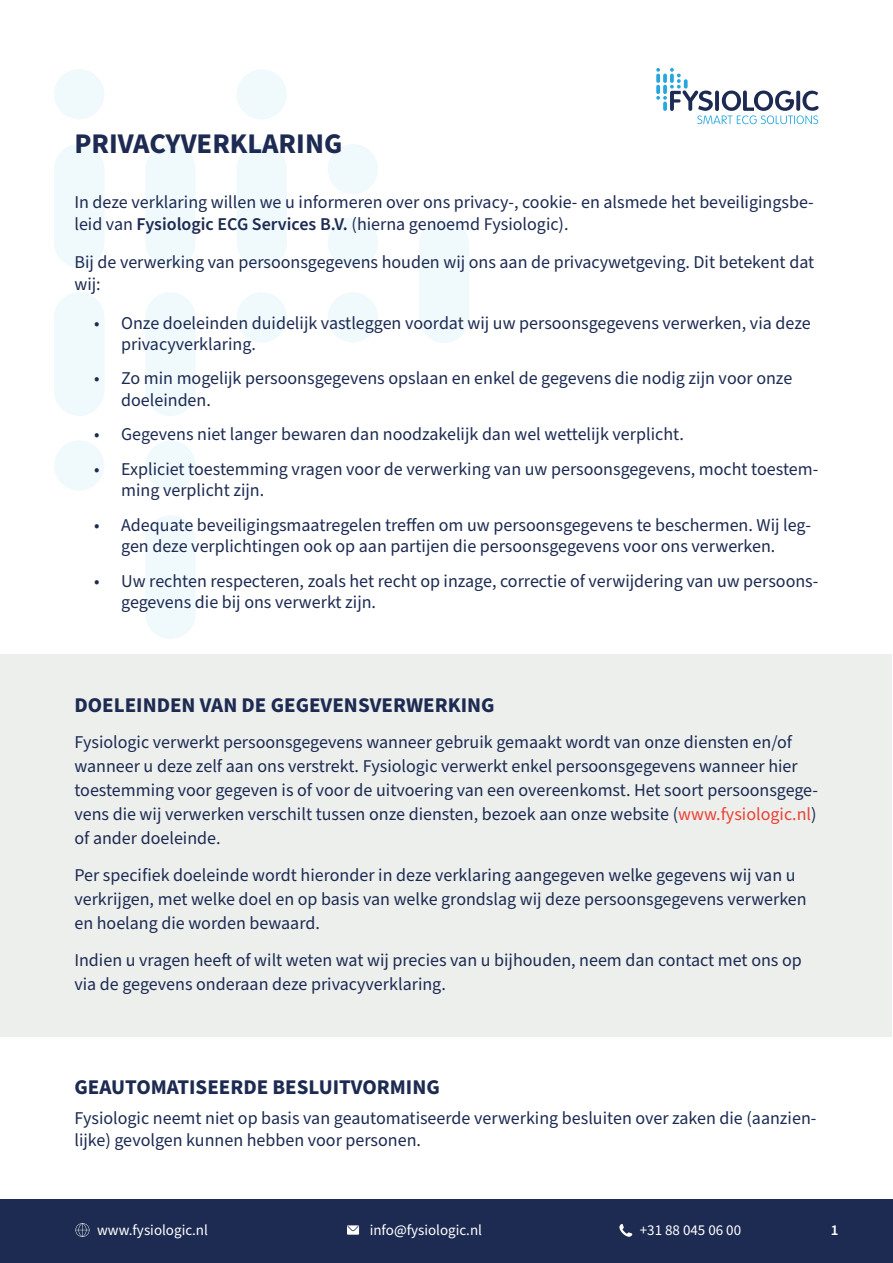
<style>
.page{position:relative;width:893px;height:1263px;background:#fff}
.page>*{position:absolute;margin:0;border:0;box-sizing:border-box;transform-origin:0 0}
.t1{font:700 28.5px "Source Sans Pro";color:#1d2b52}
.t2{font:700 21px "Source Sans Pro";color:#1d2b52}
.t3{font:18px/21.6px "Source Sans Pro";color:#1d2b52}
.t4{font:15px "Source Sans Pro";color:#fff}
.t5{font:600 15px "Source Sans Pro";color:#fff}
.s1{font-weight:600}
.s2{color:#ec4235}
</style>
<div class="page">
<div style="left:419px;top:219px;width:50px;height:124px;background:#f0f9fc;border-radius:25px"></div>
<div style="left:328px;top:292px;width:50px;height:50px;background:#f0f9fc;border-radius:50%"></div>
<div style="left:328px;top:217px;width:50px;height:51px;background:#f0f9fc;border-radius:50%"></div>
<div style="left:328px;top:144px;width:50px;height:50px;background:#f0f9fc;border-radius:50%"></div>
<div style="left:237px;top:144px;width:50px;height:124px;background:#f0f9fc;border-radius:25px"></div>
<div style="left:237px;top:292px;width:50px;height:51px;background:#f0f9fc;border-radius:50%"></div>
<div style="left:237px;top:69px;width:50px;height:51px;background:#f0f9fc;border-radius:50%"></div>
<div style="left:145px;top:144px;width:51px;height:124px;background:#f0f9fc;border-radius:25px"></div>
<div style="left:145px;top:292px;width:51px;height:124px;background:#f0f9fc;border-radius:25px"></div>
<div style="left:145px;top:515px;width:51px;height:124px;background:#f0f9fc;border-radius:25px"></div>
<div style="left:145px;top:440px;width:51px;height:51px;background:#f0f9fc;border-radius:50%"></div>
<div style="left:54px;top:440px;width:50px;height:51px;background:#f0f9fc;border-radius:50%"></div>
<div style="left:54px;top:292px;width:50px;height:124px;background:#f0f9fc;border-radius:25px"></div>
<div style="left:54px;top:144px;width:50px;height:124px;background:#f0f9fc;border-radius:25px"></div>
<div style="left:54px;top:69px;width:50px;height:50px;background:#f0f9fc;border-radius:50%"></div>
<div style="left:0;top:1199px;width:893px;height:64px;background:#1d2b52"></div>
<div style="left:0;top:654px;width:892px;height:383px;background:#edefed"></div>
<svg style="left:656px;top:68px;width:163px;height:56px"></svg>
<svg style="left:619px;top:1224px;width:13px;height:13px"></svg>
<svg style="left:347px;top:1225px;width:12px;height:10px"></svg>
<svg style="left:75px;top:1223px;width:14px;height:14px"></svg>
<h1 class="t1" style="left:74px;top:125px;width:269px">PRIVACYVERKLARING</h1>
<p class="t3" style="left:74px;top:192px;width:741px">In deze verklaring willen we u informeren over ons privacy-, cookie- en alsmede het beveiligingsbe&shy;leid van <span class="s1">Fysiologic ECG Services B.V.</span> (hierna genoemd Fysiologic).</p>
<p class="t3" style="left:74px;top:252px;width:741px">Bij de verwerking van persoonsgegevens houden wij ons aan de privacywetgeving. Dit betekent dat wij:</p>
<p class="t3" style="left:121px;top:312px;width:691px;text-indent:-27px">• Onze doeleinden duidelijk vastleggen voordat wij uw persoonsgegevens verwerken, via deze privacyverklaring.</p>
<p class="t3" style="left:121px;top:368px;width:673px;text-indent:-27px">• Zo min mogelijk persoonsgegevens opslaan en enkel de gegevens die nodig zijn voor onze doeleinden.</p>
<p class="t3" style="left:94px;top:424px;width:591px">• Gegevens niet langer bewaren dan noodzakelijk dan wel wettelijk verplicht.</p>
<p class="t3" style="left:121px;top:459px;width:699px;text-indent:-27px">• Expliciet toestemming vragen voor de verwerking van uw persoonsgegevens, mocht toestem&shy;ming verplicht zijn.</p>
<p class="t3" style="left:94px;top:515px;width:718px;text-align:center">• Adequate beveiligingsmaatregelen treffen om uw persoonsgegevens te beschermen. Wij leg&shy;gen deze verplichtingen ook op aan partijen die persoonsgegevens voor ons verwerken.</p>
<p class="t3" style="left:121px;top:570px;width:699px;text-indent:-27px">• Uw rechten respecteren, zoals het recht op inzage, correctie of verwijdering van uw persoons&shy;gegevens die bij ons verwerkt zijn.</p>
<p class="t2" style="left:74px;top:691px;width:422px">DOELEINDEN VAN DE GEGEVENSVERWERKING</p>
<p class="t3" style="left:74px;top:731px;width:745px;line-height:24px">Fysiologic verwerkt persoonsgegevens wanneer gebruik gemaakt wordt van onze diensten en/of wanneer u deze zelf aan ons verstrekt. Fysiologic verwerkt enkel persoonsgegevens wanneer hier toestemming voor gegeven is of voor de uitvoering van een overeenkomst. Het soort persoonsgege&shy;vens die wij verwerken verschilt tussen onze diensten, bezoek aan onze website (<span class="s2">www.fysiologic.nl</span>) of ander doeleinde.</p>
<p class="t3" style="left:74px;top:863px;width:734px;line-height:24px">Per specifiek doeleinde wordt hieronder in deze verklaring aangegeven welke gegevens wij van u verkrijgen, met welke doel en op basis van welke grondslag wij deze persoonsgegevens verwerken en hoelang die worden bewaard.</p>
<p class="t3" style="left:74px;top:948px;width:729px;line-height:24px">Indien u vragen heeft of wilt weten wat wij precies van u bijhouden, neem dan contact met ons op via de gegevens onderaan deze privacyverklaring.</p>
<p class="t2" style="left:74px;top:1073px;width:367px">GEAUTOMATISEERDE BESLUITVORMING</p>
<p class="t3" style="left:74px;top:1108px;width:743px">Fysiologic neemt niet op basis van geautomatiseerde verwerking besluiten over zaken die (aanzien&shy;lijke) gevolgen kunnen hebben voor personen.</p>
<p class="t4" style="left:97px;top:1220px;width:112px">www.fysiologic.nl</p>
<p class="t4" style="left:370px;top:1220px;width:114px">info@fysiologic.nl</p>
<p class="t4" style="left:640px;top:1220px;width:103px">+31 88 045 06 00</p>
<p class="t5" style="left:831px;top:1220px;width:9px">1</p>
</div>
